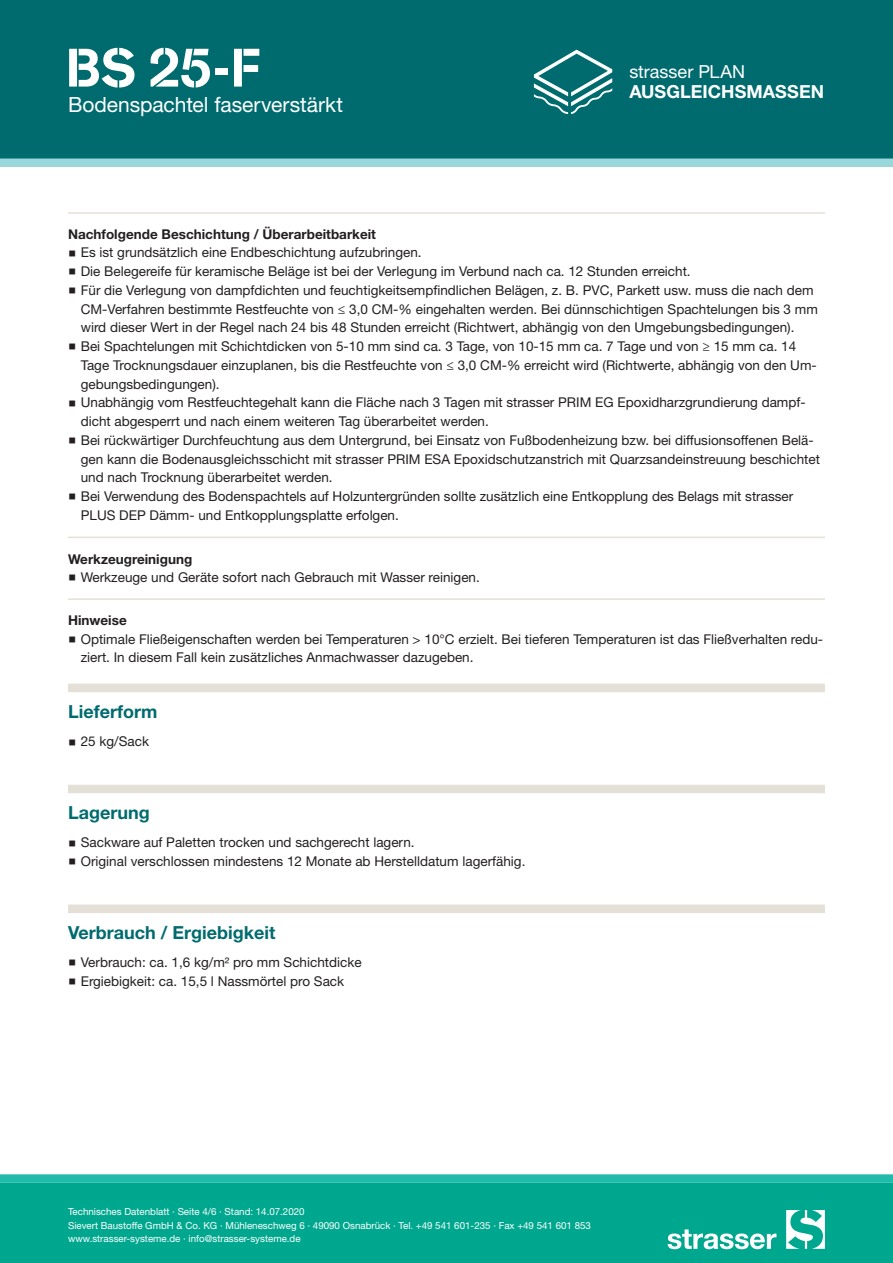
<style>
.page{position:relative;width:893px;height:1263px;background:#fff}
.page>*{position:absolute;margin:0;border:0;box-sizing:border-box;transform-origin:0 0}
.CB_AF_STR_Produkt_ku{font:700 54px "Standard CT Stencil";color:#fff}
.CB_AF_STR_Produkt_la{font:21px "Helvetica Neue LT Std";color:#fff}
.t1{font:700 18px "Helvetica Neue LT Std";color:#006b6e}
.CB_AF_STR_Produktgru{font:700 18px "Helvetica Neue LT Std";letter-spacing:.005em;color:#fff}
.CB_AF_STR_Produktgru-2{font:18px "Helvetica Neue LT Std";color:#fff}
.t2{font:13.5px/18.8px "Helvetica Neue LT Std";color:#231f20}
.CB_AF_STR_Unterueber{font:700 13.5px "Helvetica Neue LT Std";color:#231f20}
.t3{font:9.75px/13.5px "Helvetica Neue LT Std";color:#fff}
</style>
<div class="page">
<div style="left:0;top:1183px;width:893px;height:80px;background:#00a78f"></div>
<div style="left:0;top:0;width:893px;height:159px;background:#006b6e"></div>
<svg style="left:668px;top:1229px;width:108px;height:20px"></svg>
<svg style="left:786px;top:1210px;width:39px;height:39px"></svg>
<div style="left:0;top:1174px;width:893px;height:9px;background:#22bbab"></div>
<div style="left:0;top:159px;width:893px;height:8px;background:#99d7db"></div>
<svg style="left:534px;top:50px;width:78px;height:64px"></svg>
<hr style="left:68px;top:212px;width:757px;height:2px;background:#e5e0d7">
<hr style="left:68px;top:537px;width:757px;height:1px;background:#e5e0d7">
<hr style="left:68px;top:598px;width:757px;height:2px;background:#e5e0d7">
<div style="left:68px;top:684px;width:757px;height:8px;background:#e5e0d7"></div>
<div style="left:68px;top:785px;width:757px;height:8px;background:#e5e0d7"></div>
<div style="left:68px;top:904px;width:757px;height:9px;background:#e5e0d7"></div>
<p class="CB_AF_STR_Produkt_ku" style="left:66px;top:34px;width:197px">BS 25-F</p>
<p class="CB_AF_STR_Produkt_la" style="left:68px;top:92px;width:277px">Bodenspachtel faserverstärkt</p>
<p class="CB_AF_STR_Produktgru-2" style="left:629px;top:61px;width:117px">strasser PLAN</p>
<p class="CB_AF_STR_Produktgru" style="left:629px;top:81px;width:196px">AUSGLEICHSMASSEN</p>
<p class="CB_AF_STR_Unterueber" style="left:68px;top:226px;width:309px">Nachfolgende Beschichtung / Überarbeitbarkeit</p>
<p class="t2" style="left:81px;top:243px;width:342px">Es ist grundsätzlich eine Endbeschichtung aufzubringen.</p>
<p class="t2" style="left:81px;top:262px;width:611px">Die Belegereife für keramische Beläge ist bei der Verlegung im Verbund nach ca. 12 Stunden erreicht.</p>
<p class="t2" style="left:81px;top:281px;width:739px">Für die Verlegung von dampfdichten und feuchtigkeitsempfindlichen Belägen, z. B. PVC, Parkett usw. muss die nach dem<br>CM-Verfahren bestimmte Restfeuchte von ≤ 3,0 CM-% eingehalten werden. Bei dünnschichtigen Spachtelungen bis 3 mm wird dieser Wert in der Regel nach 24 bis 48 Stunden erreicht (Richtwert, abhängig von den Umgebungsbedingungen).</p>
<p class="t2" style="left:81px;top:337px;width:737px">Bei Spachtelungen mit Schichtdicken von 5-10 mm sind ca. 3 Tage, von 10-15 mm ca. 7 Tage und von ≥ 15 mm ca. 14<br>Tage Trocknungsdauer einzuplanen, bis die Restfeuchte von ≤ 3,0 CM-% erreicht wird (Richtwerte, abhängig von den Um&shy;gebungsbedingungen).</p>
<p class="t2" style="left:81px;top:393px;width:726px">Unabhängig vom Restfeuchtegehalt kann die Fläche nach 3 Tagen mit strasser PRIM EG Epoxidharzgrundierung dampf&shy;dicht abgesperrt und nach einem weiteren Tag überarbeitet werden.</p>
<p class="t2" style="left:81px;top:431px;width:741px">Bei rückwärtiger Durchfeuchtung aus dem Untergrund, bei Einsatz von Fußbodenheizung bzw. bei diffusionsoffenen Belä&shy;gen kann die Bodenausgleichsschicht mit strasser PRIM ESA Epoxidschutzanstrich mit Quarzsandeinstreuung beschichtet und nach Trocknung überarbeitet werden.</p>
<p class="t2" style="left:81px;top:487px;width:714px">Bei Verwendung des Bodenspachtels auf Holzuntergründen sollte zusätzlich eine Entkopplung des Belags mit strasser<br>PLUS DEP Dämm- und Entkopplungsplatte erfolgen.</p>
<p class="CB_AF_STR_Unterueber" style="left:68px;top:550px;width:126px">Werkzeugreinigung</p>
<p class="t2" style="left:81px;top:567px;width:401px">Werkzeuge und Geräte sofort nach Gebrauch mit Wasser reinigen.</p>
<p class="CB_AF_STR_Unterueber" style="left:68px;top:612px;width:60px">Hinweise</p>
<p class="t2" style="left:81px;top:629px;width:744px">Optimale Fließeigenschaften werden bei Temperaturen &gt; 10°C erzielt. Bei tieferen Temperaturen ist das Fließverhalten redu&shy;ziert. In diesem Fall kein zusätzliches Anmachwasser dazugeben.</p>
<p class="t1" style="left:68px;top:700px;width:91px">Lieferform</p>
<p class="t2" style="left:81px;top:732px;width:70px">25 kg/Sack</p>
<p class="t1" style="left:68px;top:801px;width:83px">Lagerung</p>
<p class="t2" style="left:81px;top:833px;width:446px">Sackware auf Paletten trocken und sachgerecht lagern.<br>Original verschlossen mindestens 12 Monate ab Herstelldatum lagerfähig.</p>
<p class="t1" style="left:68px;top:921px;width:209px">Verbrauch / Ergiebigkeit</p>
<p class="t2" style="left:81px;top:953px;width:282px">Verbrauch: ca. 1,6 kg/m² pro mm Schichtdicke<br>Ergiebigkeit: ca. 15,5 l Nassmörtel pro Sack</p>
<p class="t3" style="left:68px;top:1205px;width:524px">Technisches Datenblatt · Seite 4/6 · Stand: 14.07.2020<br>Sievert Baustoffe GmbH &amp; Co. KG · Mühleneschweg 6 · 49090 Osnabrück · Tel. +49 541 601-235 · Fax +49 541 601 853 www.strasser-systeme.de · info@strasser-systeme.de</p>
</div>
